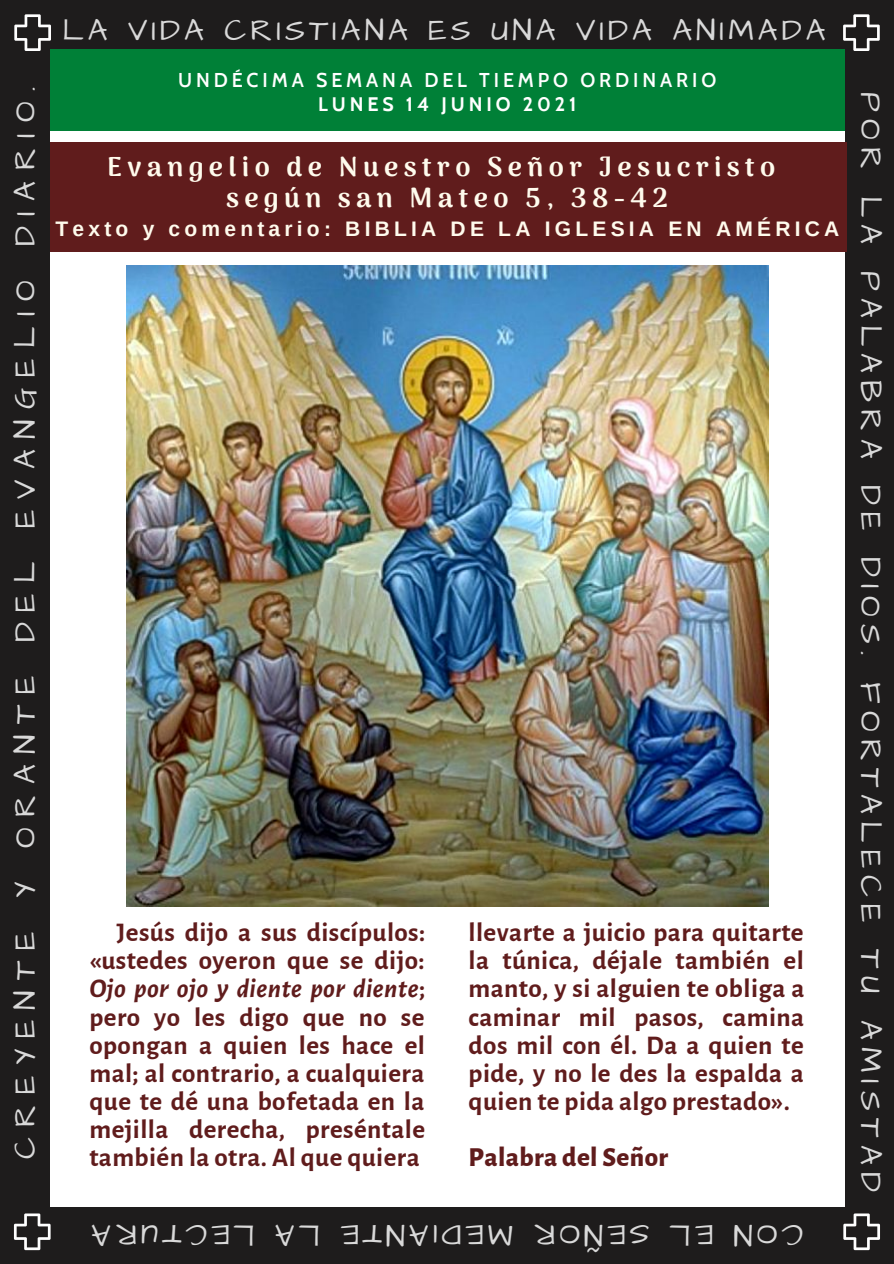
<style>
.page{position:relative;width:894px;height:1264px;background:#fff}
.page>*{position:absolute;margin:0;border:0;box-sizing:border-box;transform-origin:0 0}
.t1{font:30.9px "Architects Daughter";letter-spacing:.23em;color:#d9d9d9}
.t2{font:30.9px "Architects Daughter";letter-spacing:.345em;color:#d9d9d9}
.t3{font:30.9px "Architects Daughter";letter-spacing:.13em;color:#d9d9d9}
.t4{font:30.9px "Architects Daughter";letter-spacing:.125em;color:#d9d9d9}
.t5{font:900 27.15px "Arima Madurai";letter-spacing:.2em;color:#fffbed}
.t6{font:700 27px/28.2px "Alegreya Sans";letter-spacing:.015em;color:#601c1c;text-align:justify}
.t7{font:800 27px "Alegreya Sans";letter-spacing:.015em;color:#601c1c}
.t8{font:700 21px "Arimo";letter-spacing:.2em;color:#fffbed}
.t9{font:600 19.5px "Cabin";letter-spacing:.2em;color:#fff}
.t10{font:700 19.5px "Cabin";letter-spacing:.2em;color:#fff}
.s1{font-style:italic}
</style>
<div class="page">
<div style="left:0;top:0;width:893px;height:1263px;background:#1e1c1c"></div>
<div style="left:51px;top:65px;width:794px;height:1141px;background:#fff"></div>
<div style="left:51px;top:50px;width:793px;height:81px;background:#008037"></div>
<svg style="left:842px;top:14px;width:37px;height:37px"></svg>
<svg style="left:843px;top:1213px;width:36px;height:37px"></svg>
<svg style="left:14px;top:1213px;width:37px;height:37px"></svg>
<svg style="left:14px;top:14px;width:37px;height:37px"></svg>
<div style="left:51px;top:142px;width:795px;height:110px;background:#601c1c"></div>
<img style="left:127px;top:265px;width:640px;height:641px">
<p class="t2" style="left:4px;top:1159px;width:1074px;rotate:-90deg">CREYENTE Y ORANTE DEL EVANGELIO DIARIO.</p>
<p class="t3" style="left:62px;top:10px;width:764px">LA VIDA CRISTIANA ES UNA VIDA ANIMADA</p>
<p class="t9" style="left:178px;top:68px;width:539px">UNDÉCIMA SEMANA DEL TIEMPO ORDINARIO</p>
<p class="t10" style="left:318px;top:92px;width:259px">LUNES 14 JUNIO 2021</p>
<p class="t5" style="left:107px;top:150px;width:669px">Evangelio de Nuestro Señor Jesucristo</p>
<p class="t5" style="left:226px;top:182px;width:443px">según san Mateo 5, 38-42</p>
<p class="t8" style="left:55px;top:216px;width:785px">Texto y comentario: BIBLIA DE LA IGLESIA EN AMÉRICA</p>
<p class="t6" style="left:89px;top:918px;width:337px;text-indent:27px">Jesús dijo a sus discípulos: «ustedes oyeron que se dijo:<br><span class="s1">Ojo por ojo y diente por diente</span>; pero yo les digo que no se opongan a quien les hace el mal; al contrario, a cualquiera que te dé una bofetada en la mejilla derecha, preséntale también la otra. Al que quiera</p>
<p class="t6" style="left:468px;top:918px;width:337px">llevarte a juicio para quitarte la túnica, déjale también el manto, y si alguien te obliga a caminar mil pasos, camina dos mil con él. Da a quien te pide, y no le des la espalda a quien te pida algo prestado».</p>
<p class="t7" style="left:468px;top:1144px;width:201px">Palabra del Señor</p>
<p class="t4" style="left:255px;top:1255px;width:165px;rotate:-180deg">LECTURA</p>
<p class="t1" style="left:320px;top:1255px;width:47px;rotate:-180deg">LA</p>
<p class="t1" style="left:513px;top:1255px;width:174px;rotate:-180deg">MED AI NTE</p>
<p class="t1" style="left:649px;top:1255px;width:117px;rotate:-180deg">SEÑOR</p>
<p class="t1" style="left:713px;top:1255px;width:45px;rotate:-180deg">EL</p>
<p class="t1" style="left:802px;top:1255px;width:71px;rotate:-180deg">CON</p>
<p class="t1" style="left:891px;top:92px;width:1100px;rotate:90deg">POR LA PALABRA DE DIOS. FORTALECE TU AMISTAD</p>
</div>
